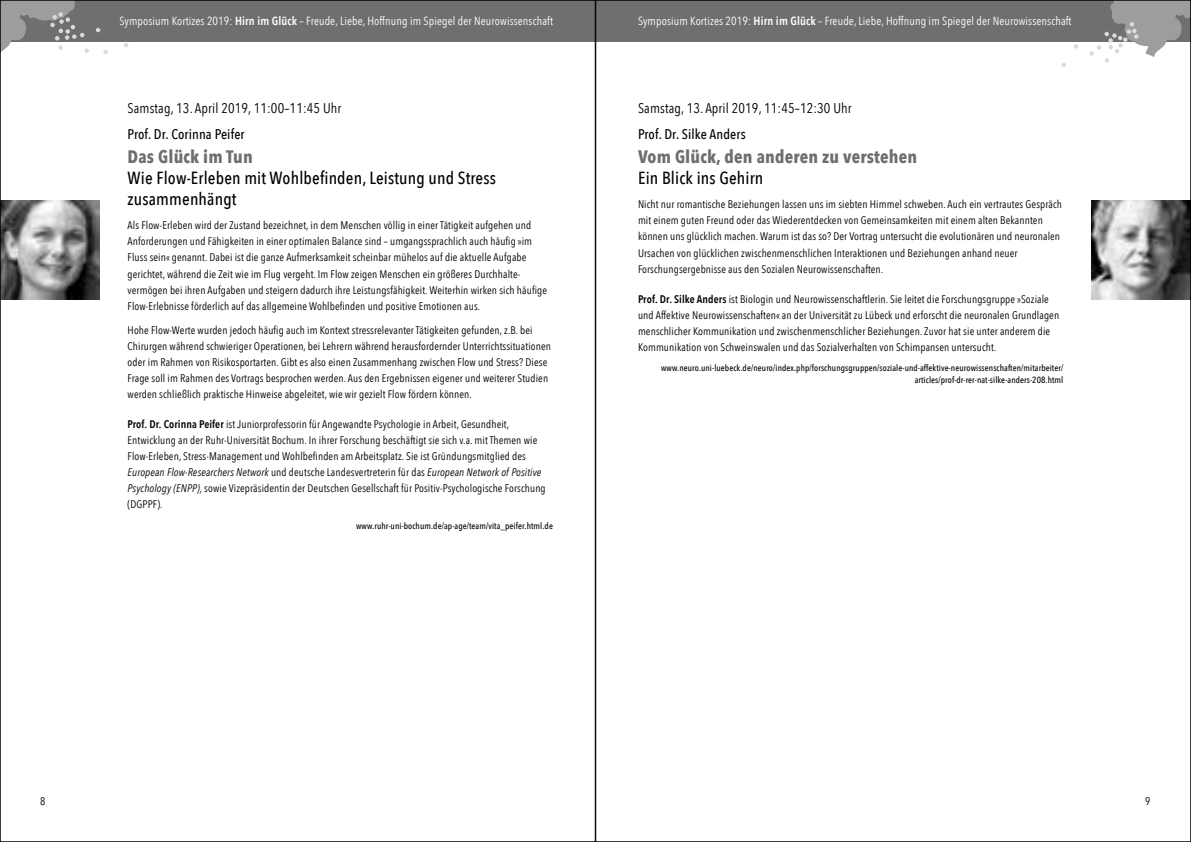
<style>
.page{position:relative;width:1191px;height:842px;background:#fff}
.page>*{position:absolute;margin:0;border:0;box-sizing:border-box;transform-origin:0 0}
.t1{font:700 18px "Avenir Next Condensed";letter-spacing:.01em;color:#706f6f}
.t2{font:500 17.5px/21px "Avenir Next Condensed";letter-spacing:.01em;color:#000}
.t3{font:14px "Avenir Next Condensed";letter-spacing:.01em;color:#000}
.t4{font:500 14px "Avenir Next Condensed";letter-spacing:.01em;color:#000}
.t5{font:11.8px "Avenir Next Condensed";letter-spacing:.01em;color:#fff}
.t6{font:11px/16px "Avenir Next Condensed";letter-spacing:.01em;color:#000}
.t7{font:500 9px/12px "Avenir Next Condensed";letter-spacing:.01em;color:#000;text-align:right}
.s1{font-weight:600}
.s2{font-style:italic}
</style>
<div class="page">
<img style="left:1091px;top:201px;width:98px;height:99px">
<img style="left:2px;top:201px;width:97px;height:99px">
<div style="left:595px;top:0;width:596px;height:41px;background:#706f6f"></div>
<div style="left:0;top:0;width:595px;height:41px;background:#706f6f"></div>
<svg style="left:1074px;top:44px;width:4px;height:5px"></svg>
<svg style="left:1061px;top:63px;width:5px;height:4px"></svg>
<svg style="left:1089px;top:2px;width:100px;height:61px"></svg>
<svg style="left:103px;top:50px;width:5px;height:4px"></svg>
<svg style="left:124px;top:43px;width:4px;height:4px"></svg>
<svg style="left:96px;top:28px;width:4px;height:4px"></svg>
<svg style="left:2px;top:2px;width:87px;height:51px"></svg>
<p class="t5" style="left:119px;top:11px;width:435px">Symposium Kortizes 2019: <span class="s1">Hirn im Glück</span> – Freude, Liebe, Hoffnung im Spiegel der Neurowissenschaft</p>
<p class="t5" style="left:638px;top:11px;width:435px">Symposium Kortizes 2019: <span class="s1">Hirn im Glück</span> – Freude, Liebe, Hoffnung im Spiegel der Neurowissenschaft</p>
<p class="t3" style="left:128px;top:96px;width:215px">Samstag, 13. April 2019, 11:00–11:45 Uhr</p>
<p class="t4" style="left:128px;top:125px;width:118px">Prof. Dr. Corinna Peifer</p>
<h1 class="t1" style="left:128px;top:146px;width:127px">Das Glück im Tun</h1>
<h2 class="t2" style="left:128px;top:167px;width:370px">Wie Flow-Erleben mit Wohlbefinden, Leistung und Stress zusammenhängt</h2>
<p class="t6" style="left:128px;top:217px;width:421px">Als Flow-Erleben wird der Zustand bezeichnet, in dem Menschen völlig in einer Tätigkeit aufgehen und Anforderungen und Fähigkeiten in einer optimalen Balance sind – umgangssprachlich auch häufig »im Fluss sein« genannt. Dabei ist die ganze Aufmerksamkeit scheinbar mühelos auf die aktuelle Aufgabe gerichtet, während die Zeit wie im Flug vergeht. Im Flow zeigen Menschen ein größeres Durchhalte&shy;vermögen bei ihren Aufgaben und steigern dadurch ihre Leistungsfähigkeit. Weiterhin wirken sich häufige Flow-Erlebnisse förderlich auf das allgemeine Wohlbefinden und positive Emotionen aus.</p>
<p class="t6" style="left:128px;top:322px;width:425px">Hohe Flow-Werte wurden jedoch häufig auch im Kontext stressrelevanter Tätigkeiten gefunden, z.B. bei Chirurgen während schwieriger Operationen, bei Lehrern während herausfordernder Unterrichtssituationen oder im Rahmen von Risikosportarten. Gibt es also einen Zusammenhang zwischen Flow und Stress? Diese Frage soll im Rahmen des Vortrags besprochen werden. Aus den Ergebnissen eigener und weiterer Studien werden schließlich praktische Hinweise abgeleitet, wie wir gezielt Flow fördern können.</p>
<p class="t6" style="left:128px;top:416px;width:420px"><span class="s1">Prof. Dr. Corinna Peifer</span> ist Juniorprofessorin für Angewandte Psychologie in Arbeit, Gesundheit, Entwicklung an der Ruhr-Universität Bochum. In ihrer Forschung beschäftigt sie sich v.a. mit Themen wie Flow-Erleben, Stress-Management und Wohlbefinden am Arbeitsplatz. Sie ist Gründungsmitglied des <span class="s2">European Flow-Researchers Network</span> und deutsche Landesvertreterin für das <span class="s2">European Network of Positive Psychology (ENPP),</span> sowie Vizepräsidentin der Deutschen Gesellschaft für Positiv-Psychologische Forschung (DGPPF).</p>
<p class="t7" style="left:356px;top:519px;width:198px">www.ruhr-uni-bochum.de/ap-age/team/vita_peifer.html.de</p>
<p class="t3" style="left:638px;top:96px;width:215px">Samstag, 13. April 2019, 11:45–12:30 Uhr</p>
<p class="t4" style="left:638px;top:125px;width:109px">Prof. Dr. Silke Anders</p>
<h1 class="t1" style="left:638px;top:146px;width:281px">Vom Glück, den anderen zu verstehen</h1>
<h2 class="t2" style="left:638px;top:167px;width:127px">Ein Blick ins Gehirn</h2>
<p class="t6" style="left:638px;top:196px;width:425px">Nicht nur romantische Beziehungen lassen uns im siebten Himmel schweben. Auch ein vertrautes Gespräch mit einem guten Freund oder das Wiederentdecken von Gemeinsamkeiten mit einem alten Bekannten können uns glücklich machen. Warum ist das so? Der Vortrag untersucht die evolutionären und neuronalen Ursachen von glücklichen zwischenmenschlichen Interaktionen und Beziehungen anhand neuer Forschungsergebnisse aus den Sozialen Neurowissenschaften.</p>
<p class="t6" style="left:638px;top:290px;width:423px"><span class="s1">Prof. Dr. Silke Anders</span> ist Biologin und Neurowissenschaftlerin. Sie leitet die Forschungsgruppe »Soziale und Affektive Neurowissenschaften« an der Universität zu Lübeck und erforscht die neuronalen Grundlagen menschlicher Kommunikation und zwischenmenschlicher Beziehungen. Zuvor hat sie unter anderem die Kommunikation von Schweinswalen und das Sozialverhalten von Schimpansen untersucht.</p>
<p class="t7" style="left:661px;top:362px;width:404px">www.neuro.uni-luebeck.de/neuro/index.php/forschungsgruppen/soziale-und-affektive-neurowissenschaften/mitarbeiter/ articles/prof-dr-rer-nat-silke-anders-208.html</p>
<p class="t6" style="left:40px;top:792px;width:7px">8</p>
<p class="t6" style="left:1145px;top:792px;width:7px">9</p>
</div>
